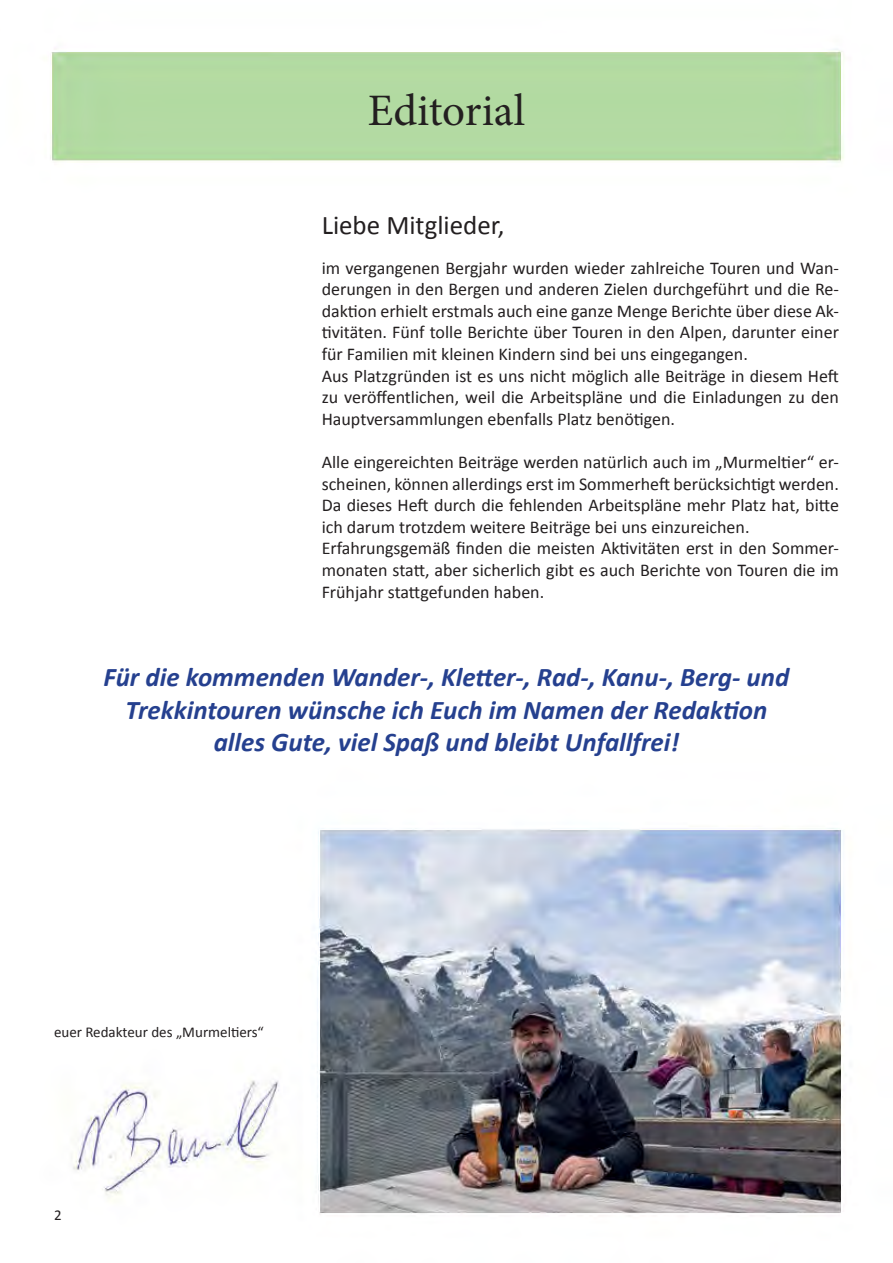
<style>
.page{position:relative;width:893px;height:1263px;background:#fff}
.page>*{position:absolute;margin:0;border:0;box-sizing:border-box;transform-origin:0 0}
.t1{font:45px "Minion Pro";color:#231f20}
.t2{font:italic 700 27px/32.4px "Calibri";color:#25408f;text-align:center}
.t3{font:27px "Calibri";color:#231f20}
.t4{font:18px/21.6px "Calibri";color:#231f20}
.t5{font:15px "Calibri";color:#231f20}
</style>
<div class="page">
<img style="left:50px;top:49px;width:794px;height:1165px">
<h1 class="t1" style="left:368px;top:81px;width:159px">Editorial</h1>
<h2 class="t3" style="left:322px;top:208px;width:185px">Liebe Mitglieder,</h2>
<p class="t4" style="left:322px;top:257px;width:519px">im vergangenen Bergjahr wurden wieder zahlreiche Touren und Wan&shy;derungen in den Bergen und anderen Zielen durchgeführt und die Re&shy;daktion erhielt erstmals auch eine ganze Menge Berichte über diese Ak&shy;tivitäten. Fünf tolle Berichte über Touren in den Alpen, darunter einer für Familien mit kleinen Kindern sind bei uns eingegangen.<br>Aus Platzgründen ist es uns nicht möglich alle Beiträge in diesem Heft zu veröffentlichen, weil die Arbeitspläne und die Einladungen zu den Hauptversammlungen ebenfalls Platz benötigen.</p>
<p class="t4" style="left:322px;top:451px;width:519px">Alle eingereichten Beiträge werden natürlich auch im „Murmeltier“ er&shy;scheinen, können allerdings erst im Sommerheft berücksichtigt werden.<br>Da dieses Heft durch die fehlenden Arbeitspläne mehr Platz hat, bitte ich darum trotzdem weitere Beiträge bei uns einzureichen.<br>Erfahrungsgemäß finden die meisten Aktivitäten erst in den Sommer&shy;monaten statt, aber sicherlich gibt es auch Berichte von Touren die im Frühjahr stattgefunden haben.</p>
<h2 class="t2" style="left:104px;top:661px;width:687px">Für die kommenden Wander-, Kletter-, Rad-, Kanu-, Berg- und<br>Trekkintouren wünsche ich Euch im Namen der Redaktion alles Gute, viel Spaß und bleibt Unfallfrei!</h2>
<p class="t5" style="left:54px;top:1023px;width:211px">euer Redakteur des „Murmeltiers“</p>
<p class="t5" style="left:54px;top:1206px;width:9px">2</p>
</div>
